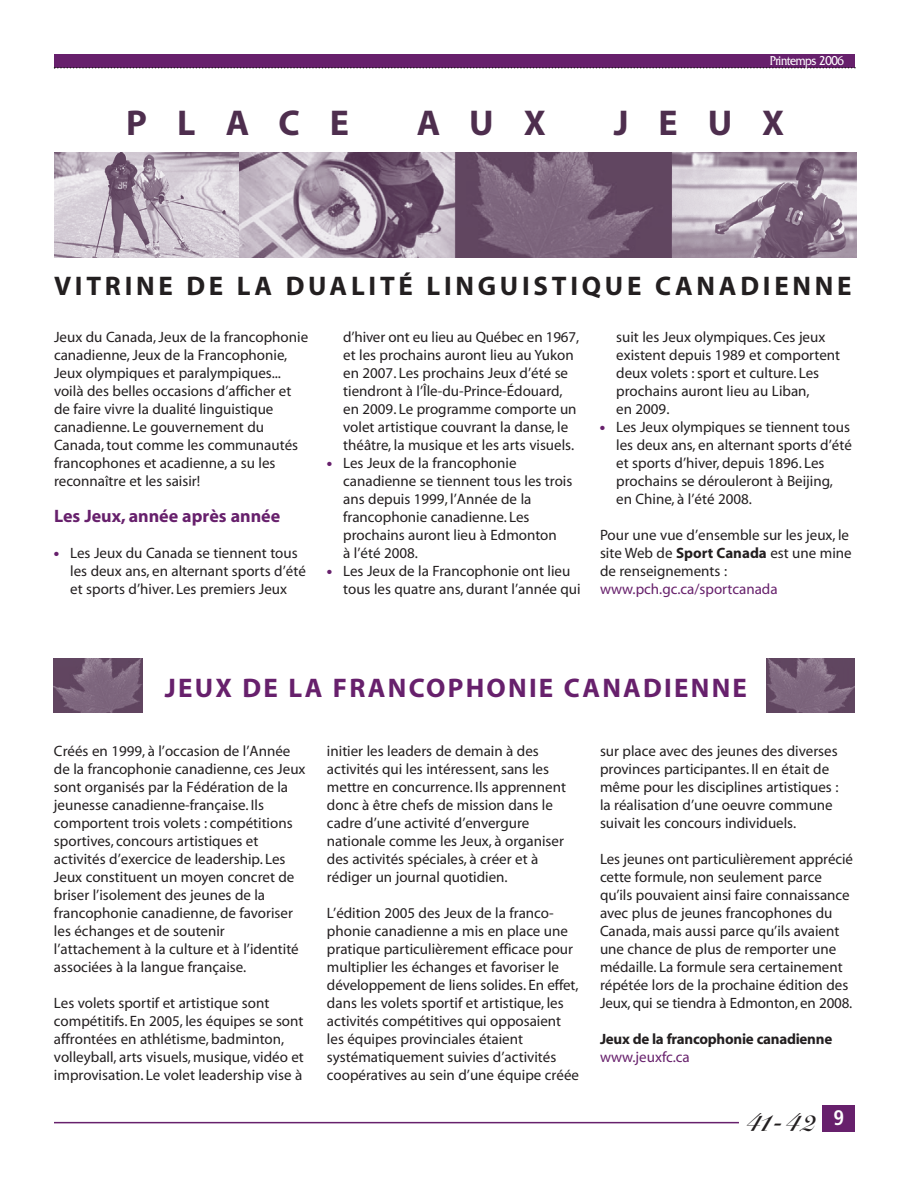
<style>
.page{position:relative;width:918px;height:1188px;background:#fff}
.page>*{position:absolute;margin:0;border:0;box-sizing:border-box;transform-origin:0 0}
.t1{font:700 36px "Myriad";letter-spacing:.83em;color:#4e2e4e}
.t2{font:30px "Simmissa";color:#231f20;scale:.94 1}
.t3{font:700 27px "Myriad";letter-spacing:.14em;color:#231f20}
.t4{font:700 27px "Myriad";letter-spacing:.085em;color:#67206c}
.t5{font:700 18px "Myriad";color:#67206c}
.t6{font:15px/18px "Myriad";color:#231f20}
.t7{font:15px "Myriad";color:#67206c}
.t8{font:700 15px "Myriad";letter-spacing:-.015em;color:#231f20}
.t9{font:13.5px "Friz Quadrata";letter-spacing:-.035em;color:#fff;scale:.86 1}
.s1{color:#67206c}
.s2{font-weight:700}
</style>
<div class="page">
<div style="left:822px;top:1105px;width:33px;height:27px;background:#67206c"></div>
<hr style="left:54px;top:1122px;width:685px;height:1px;background:#67206c">
<div style="left:54px;top:54px;width:801px;height:13px;background:#67206c"></div>
<svg style="left:54px;top:67px;width:802px;height:1px"></svg>
<img style="left:54px;top:152px;width:803px;height:106px">
<img style="left:54px;top:659px;width:88px;height:54px">
<img style="left:766px;top:659px;width:89px;height:54px">
<p class="t9" style="left:770px;top:56px;width:88px">Printemps 2006</p>
<h1 class="t1" style="left:126px;top:110px;width:224px">PLACE</h1>
<h1 class="t1" style="left:417px;top:110px;width:130px">AUX</h1>
<h1 class="t1" style="left:614px;top:110px;width:172px">JEUX</h1>
<h3 class="t3" style="left:54px;top:276px;width:799px">VITRINE DE LA DUALITÉ LINGUISTIQUE CANADIENNE</h3>
<p class="t6" style="left:54px;top:329px;width:256px">Jeux du Canada, Jeux de la francophonie canadienne, Jeux de la Francophonie, Jeux olympiques et paralympiques... voilà des belles occasions d’afficher et de faire vivre la dualité linguistique canadienne. Le gouvernement du Canada, tout comme les communautés francophones et acadienne, a su les reconnaître et les saisir!</p>
<p class="t5" style="left:54px;top:509px;width:228px">Les Jeux, année après année</p>
<p class="t6" style="left:70px;top:545px;width:237px;text-indent:-16px"><span class="s1">●</span> Les Jeux du Canada se tiennent tous les deux ans, en alternant sports d’été et sports d’hiver. Les premiers Jeux</p>
<p class="t6" style="left:343px;top:329px;width:237px">d’hiver ont eu lieu au Québec en 1967, et les prochains auront lieu au Yukon en 2007. Les prochains Jeux d’été se tiendront à l’Île-du-Prince-Édouard, en 2009. Le programme comporte un volet artistique couvrant la danse, le théâtre, la musique et les arts visuels.</p>
<p class="t6" style="left:343px;top:455px;width:231px;text-indent:-16px"><span class="s1">●</span> Les Jeux de la francophonie canadienne se tiennent tous les trois ans depuis 1999, l’Année de la francophonie canadienne. Les prochains auront lieu à Edmonton<br>à l’été 2008.</p>
<p class="t6" style="left:343px;top:563px;width:239px;text-indent:-16px"><span class="s1">●</span> Les Jeux de la Francophonie ont lieu tous les quatre ans, durant l’année qui</p>
<p class="t6" style="left:616px;top:329px;width:225px">suit les Jeux olympiques. Ces jeux existent depuis 1989 et comportent deux volets : sport et culture. Les prochains auront lieu au Liban,<br>en 2009.</p>
<p class="t6" style="left:616px;top:419px;width:237px;text-indent:-16px"><span class="s1">●</span> Les Jeux olympiques se tiennent tous les deux ans, en alternant sports d’été et sports d’hiver, depuis 1896. Les prochains se dérouleront à Beijing, en Chine, à l’été 2008.</p>
<p class="t6" style="left:600px;top:527px;width:253px">Pour une vue d’ensemble sur les jeux, le site Web de <span class="s2">Sport Canada</span> est une mine de renseignements :</p>
<p class="t7" style="left:600px;top:583px;width:179px">www.pch.gc.ca/sportcanada</p>
<h3 class="t4" style="left:165px;top:677px;width:584px">JEUX DE LA FRANCOPHONIE CANADIENNE</h3>
<p class="t6" style="left:54px;top:743px;width:253px">Créés en 1999, à l’occasion de l’Année de la francophonie canadienne, ces Jeux sont organisés par la Fédération de la jeunesse canadienne-française. Ils comportent trois volets : compétitions sportives, concours artistiques et activités d’exercice de leadership. Les Jeux constituent un moyen concret de briser l’isolement des jeunes de la francophonie canadienne, de favoriser les échanges et de soutenir l’attachement à la culture et à l’identité associées à la langue française.</p>
<p class="t6" style="left:54px;top:995px;width:251px">Les volets sportif et artistique sont compétitifs. En 2005, les équipes se sont affrontées en athlétisme, badminton, volleyball, arts visuels, musique, vidéo et improvisation. Le volet leadership vise à</p>
<p class="t6" style="left:327px;top:743px;width:241px">initier les leaders de demain à des activités qui les intéressent, sans les mettre en concurrence. Ils apprennent donc à être chefs de mission dans le cadre d’une activité d’envergure nationale comme les Jeux, à organiser des activités spéciales, à créer et à rédiger un journal quotidien.</p>
<p class="t6" style="left:327px;top:905px;width:254px">L’édition 2005 des Jeux de la franco&shy;phonie canadienne a mis en place une pratique particulièrement efficace pour multiplier les échanges et favoriser le développement de liens solides. En effet, dans les volets sportif et artistique, les activités compétitives qui opposaient les équipes provinciales étaient systématiquement suivies d’activités coopératives au sein d’une équipe créée</p>
<p class="t6" style="left:600px;top:743px;width:240px">sur place avec des jeunes des diverses provinces participantes. Il en était de même pour les disciplines artistiques : la réalisation d’une oeuvre commune suivait les concours individuels.</p>
<p class="t6" style="left:600px;top:851px;width:255px">Les jeunes ont particulièrement apprécié cette formule, non seulement parce qu’ils pouvaient ainsi faire connaissance avec plus de jeunes francophones du Canada, mais aussi parce qu’ils avaient une chance de plus de remporter une médaille. La formule sera certainement répétée lors de la prochaine édition des Jeux, qui se tiendra à Edmonton, en 2008.</p>
<p class="t8" style="left:600px;top:1033px;width:234px">Jeux de la francophonie canadienne</p>
<p class="t7" style="left:600px;top:1051px;width:91px">www.jeuxfc.ca</p>
<h2 class="t2" style="left:747px;top:1111px;width:105px">41- 42 <sup>9</sup></h2>
</div>
